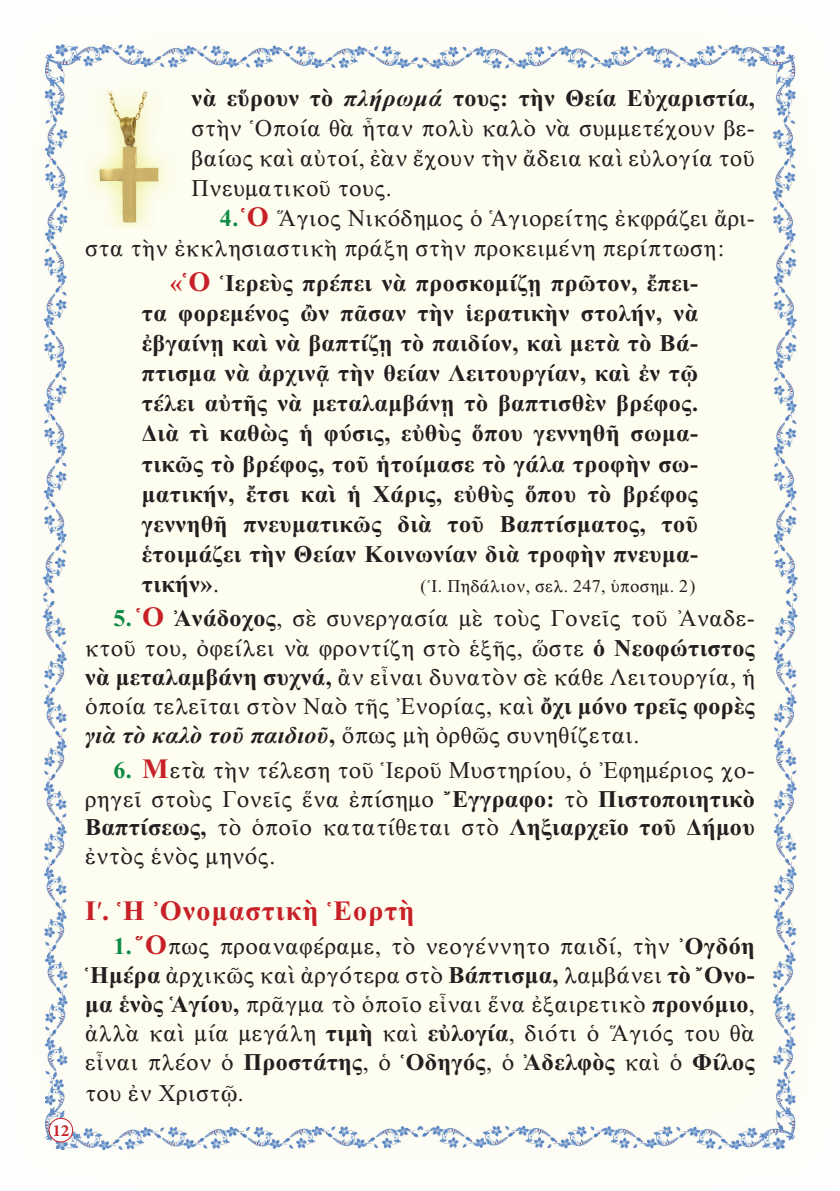
<style>
.page{position:relative;width:840px;height:1191px;background:#fff}
.page>*{position:absolute;margin:0;border:0;box-sizing:border-box;transform-origin:0 0}
.t1{font:28px "CTOS New Times Bold Test 1";letter-spacing:.04em;color:#c82027}
.t2{font:24px/29.2px "CTOS New Times Roman Test 1";letter-spacing:.015em;color:#231f20;text-align:justify}
.t3{font:24px/30px "CTOS New Times Bold Test 1";letter-spacing:.015em;color:#231f20;text-align:justify}
.t4{font:18px "CTOS New Times Roman Test 1";letter-spacing:.015em;color:#231f20}
.t5{font:700 17px "Minion Pro";color:#c82027}
.s1{font-family:"CTOS New Times Bold Italic Test 1"}
.s2{font-family:"CTOS New Times Bold Test 1";color:#0d8c44}
.s3{font-family:"CTOS New Times Bold Test 1";font-size:28px;color:#c82027}
.s4{color:#c82027}
.s5{font-size:28px;color:#c82027}
.s6{font-family:"CTOS New Times Roman Test 1"}
.s7{font-family:"CTOS New Times Bold Test 1"}
</style>
<div class="page">
<div style="left:42px;top:44px;width:756px;height:1106px;background:#fdfdf0"></div>
<div style="left:49px;top:1118px;width:24px;height:24px;background:#fff;border-radius:50%"></div>
<div style="left:49px;top:1118px;width:24px;height:24px;border:1px solid #c82027;border-radius:50%"></div>
<img style="left:85px;top:89px;width:89px;height:139px">
<p class="t5" style="left:52px;top:1118px;width:18px">12</p>
<p class="t3" style="left:191px;top:83px;width:564px">νὰ εὕρουν τὸ <span class="s1">πλήρωμά</span> τους: τὴν Θεία Εὐχαριστία,</p>
<p class="t2" style="left:191px;top:113px;width:564px;line-height:30px">στὴν Ὁποία θὰ ἦταν πολὺ καλὸ νὰ συμμετέχουν βε&shy;βαίως καὶ αὐτοί, ἐὰν ἔχουν τὴν ἄδεια καὶ εὐλογία τοῦ Πνευματικοῦ τους.</p>
<p class="t2" style="left:85px;top:203px;width:670px;line-height:30px;text-indent:135px"><span class="s2">4.</span><span class="s3">Ὁ</span> Ἅγιος Νικόδημος ὁ Ἁγιορείτης ἐκφράζει ἄρι&shy;στα τὴν ἐκκλησιαστικὴ πράξη στὴν προκειμένη περίπτωση:</p>
<p class="t3" style="left:142px;top:268px;width:557px;text-indent:28px"><span class="s4">«</span><span class="s5">Ὁ</span> Ἱερεὺς πρέπει νὰ προσκομίζῃ πρῶτον, ἔπει&shy;τα φορεμένος ὢν πᾶσαν τὴν ἱερατικὴν στολήν, νὰ ἐβγαίνῃ καὶ νὰ βαπτίζῃ τὸ παιδίον, καὶ μετὰ τὸ Βά&shy;πτισμα νὰ ἀρχινᾷ τὴν θείαν Λειτουργίαν, καὶ ἐν τῷ τέλει αὐτῆς νὰ μεταλαμβάνῃ τὸ βαπτισθὲν βρέφος.<br>Διὰ τὶ καθὼς ἡ φύσις, εὐθὺς ὅπου γεννηθῆ σωμα&shy;τικῶς τὸ βρέφος, τοῦ ἡτοίμασε τὸ γάλα τροφὴν σω&shy;ματικήν, ἔτσι καὶ ἡ Χάρις, εὐθὺς ὅπου τὸ βρέφος γεννηθῆ πνευματικῶς διὰ τοῦ Βαπτίσματος, τοῦ ἑτοιμάζει τὴν Θείαν Κοινωνίαν διὰ τροφὴν πνευμα&shy;τικήν»<span class="s6">.</span></p>
<p class="t4" style="left:420px;top:576px;width:276px">(Ἱ. Πηδάλιον, σελ. 247, ὑποσημ. 2)</p>
<p class="t2" style="left:85px;top:604px;width:671px;text-indent:28px"><span class="s2">5.</span> <span class="s3">Ὁ</span> <span class="s7">Ἀνάδοχος</span>, σὲ συνεργασία μὲ τοὺς Γονεῖς τοῦ Ἀναδε&shy;κτοῦ του, ὀφείλει νὰ φροντίζη στὸ ἑξῆς, ὥστε <span class="s7">ὁ Νεοφώτιστος νὰ μεταλαμβάνη συχνά,</span> ἂν εἶναι δυνατὸν σὲ κάθε Λειτουργία, ἡ ὁποία τελεῖται στὸν Ναὸ τῆς Ἐνορίας, καὶ <span class="s7">ὄχι μόνο τρεῖς φορὲς </span><span class="s1">γιὰ τὸ καλὸ τοῦ παιδιοῦ</span><span class="s7">,</span> ὅπως μὴ ὀρθῶς συνηθίζεται.</p>
<p class="t2" style="left:85px;top:755px;width:671px;text-align:right"><span class="s2">6.</span> <span class="s3">Μ</span>ετὰ τὴν τέλεση τοῦ Ἱεροῦ Μυστηρίου, ὁ Ἐφημέριος χο&shy;ρηγεῖ στοὺς Γονεῖς ἕνα ἐπίσημο <span class="s7">Ἔγγραφο:</span> τὸ <span class="s7">Πιστοποιητικὸ</span></p>
<p class="t3" style="left:85px;top:812px;width:670px">Βαπτίσεως, <span class="s6">τὸ ὁποῖο κατατίθεται στὸ</span> Ληξιαρχεῖο τοῦ Δήμου</p>
<p class="t2" style="left:85px;top:841px;width:192px">ἐντὸς ἑνὸς μηνός.</p>
<p class="t1" style="left:85px;top:895px;width:330px">Ι΄. Ἡ Ὀνομαστικὴ Ἑορτὴ</p>
<p class="t2" style="left:85px;top:932px;width:671px;text-indent:28px"><span class="s2">1.</span> <span class="s3">Ὅ</span>πως προαναφέραμε, τὸ νεογέννητο παιδί, τὴν <span class="s7">Ὀγδόη Ἡμέρα</span> ἀρχικῶς καὶ ἀργότερα στὸ <span class="s7">Βάπτισμα,</span> λαμβάνει <span class="s7">τὸ Ὄνο&shy;μα ἑνὸς Ἁγίου,</span> πρᾶγμα τὸ ὁποῖο εἶναι ἕνα ἐξαιρετικὸ <span class="s7">προνόμιο</span>, ἀλλὰ καὶ μία μεγάλη <span class="s7">τιμὴ</span> καὶ <span class="s7">εὐλογία</span>, διότι ὁ Ἅγιός του θὰ</p>
<p class="t3" style="left:85px;top:1046px;width:670px"><span class="s6">εἶναι πλέον ὁ</span> Προστάτης<span class="s6">, ὁ</span> Ὁδηγός<span class="s6">, ὁ</span> Ἀδελφὸς <span class="s6">καὶ ὁ</span> Φίλος</p>
<p class="t2" style="left:85px;top:1078px;width:160px">του ἐν Χριστῷ.</p>
</div>
